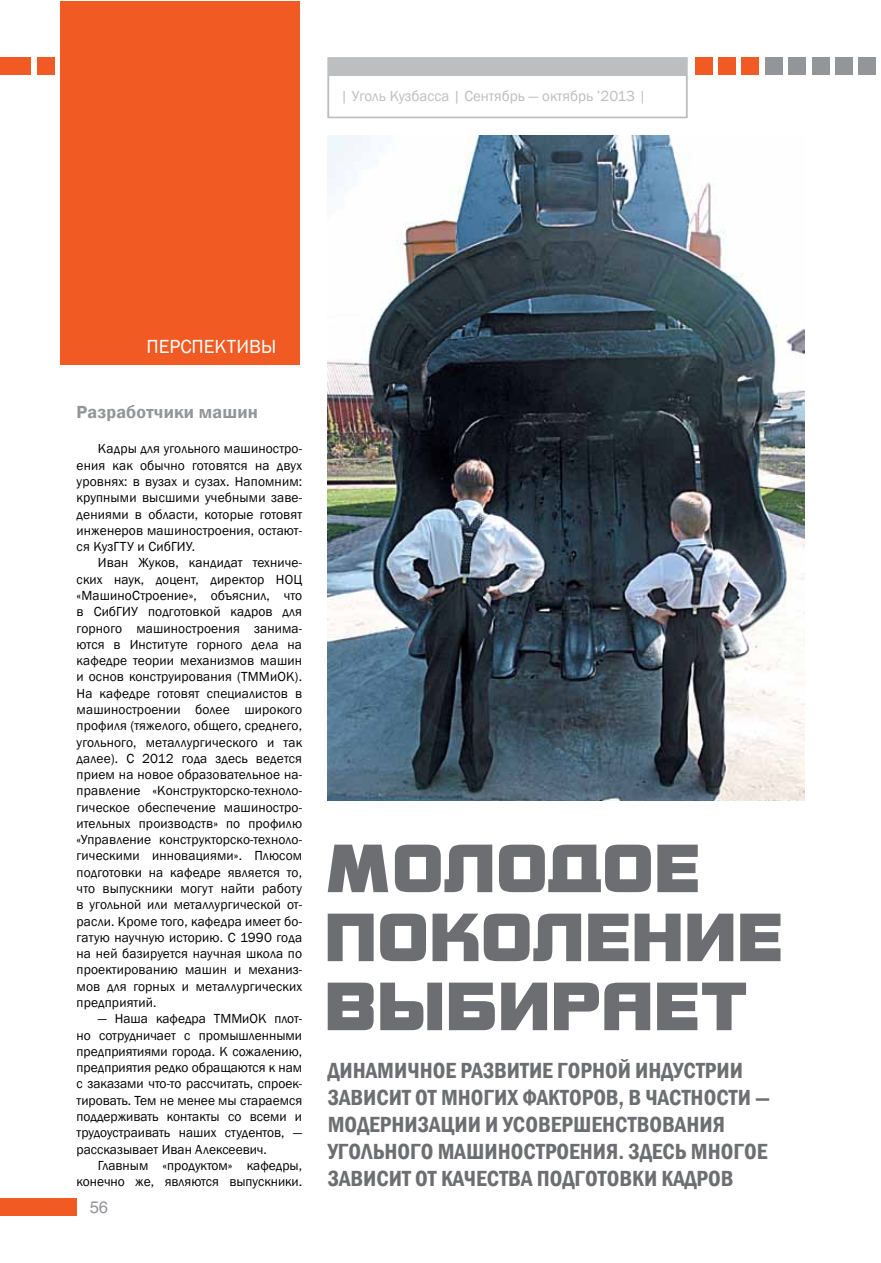
<style>
.page{position:relative;width:881px;height:1263px;background:#fff}
.page>*{position:absolute;margin:0;border:0;box-sizing:border-box;transform-origin:0 0}
.t1{font:600 condensed 22.5px/27px "Franklin Gothic";color:#6d6e71}
.t2{font:19.5px "Franklin Gothic";color:#fff}
.t3{font:600 18px "Franklin Gothic";letter-spacing:.01em;color:#939598}
.t4{font:16.5px "Helios";color:#939598}
.t5{font:15px "Franklin Gothic";color:#bcbec0}
.t6{font:13.5px/16.4px "Franklin Gothic";color:#000;text-align:justify}
</style>
<div class="page">
<div style="left:327px;top:57px;width:360px;height:61px;background:#fff;border:2px solid #bcbec0"></div>
<div style="left:858px;top:58px;width:17px;height:17px;background:#939598"></div>
<div style="left:327px;top:59px;width:359px;height:17px;background:#bcbec0"></div>
<div style="left:0;top:1198px;width:77px;height:17px;background:#f15a22"></div>
<div style="left:37px;top:58px;width:17px;height:17px;background:#f15a22"></div>
<div style="left:0;top:58px;width:30px;height:17px;background:#f15a22"></div>
<div style="left:835px;top:58px;width:17px;height:17px;background:#939598"></div>
<div style="left:811px;top:58px;width:17px;height:17px;background:#939598"></div>
<div style="left:788px;top:58px;width:17px;height:17px;background:#939598"></div>
<div style="left:765px;top:58px;width:17px;height:17px;background:#939598"></div>
<div style="left:741px;top:58px;width:17px;height:17px;background:#f15a22"></div>
<div style="left:718px;top:58px;width:17px;height:17px;background:#f15a22"></div>
<div style="left:694px;top:58px;width:17px;height:17px;background:#f15a22"></div>
<div style="left:60px;top:1px;width:240px;height:363px;background:#f15a22"></div>
<svg style="left:327px;top:845px;width:370px;height:47px"></svg>
<svg style="left:327px;top:914px;width:453px;height:47px"></svg>
<svg style="left:327px;top:983px;width:418px;height:47px"></svg>
<img style="left:327px;top:135px;width:477px;height:665px">
<p class="t5" style="left:340px;top:87px;width:307px">| Уголь Кузбасса | Сентябрь — октябрь ’2013 |</p>
<p class="t5" style="left:524px;top:87px;width:109px">-октябрь ’2013 |</p>
<h2 class="t2" style="left:146px;top:334px;width:25px">Перспектив</h2>
<h2 class="t2" style="left:261px;top:334px;width:17px">ы</h2>
<h3 class="t3" style="left:77px;top:401px;width:183px">Разработчики машин</h3>
<p class="t6" style="left:77px;top:441px;width:227px;text-indent:21px">Кадры для угольного машиностро&shy;ения как обычно готовятся на двух уровнях: в вузах и сузах. Напомним: крупными высшими учебными заве&shy;дениями в области, которые готовят инженеров машиностроения, остают&shy;ся КузГТУ и СибГИУ.</p>
<p class="t6" style="left:77px;top:555px;width:227px;text-indent:21px">Иван Жуков, кандидат техниче&shy;ских наук, доцент, директор НОЦ «МашиноСтроение», объяснил, что в СибГИУ подготовкой кадров для горного машиностроения занима&shy;ются в Институте горного дела на кафедре теории механизмов машин и основ конструирования (ТММиОК).<br>На кафедре готовят специалистов в машиностроении более широкого профиля (тяжелого, общего, среднего, угольного, металлургического и так далее). С 2012 года здесь ведется прием на новое образовательное на&shy;правление «Конструкторско-техноло&shy;гическое обеспечение машиностро&shy;ительных производств» по профилю «Управление конструкторско-техноло&shy;гическими инновациями». Плюсом подготовки на кафедре является то, что выпускники могут найти работу в угольной или металлургической от&shy;расли. Кроме того, кафедра имеет бо&shy;гатую научную историю. С 1990 года на ней базируется научная школа по проектированию машин и механиз&shy;мов для горных и металлургических предприятий.</p>
<p class="t6" style="left:77px;top:1011px;width:227px;text-indent:21px">— Наша кафедра ТММиОК плот&shy;но сотрудничает с промышленными предприятиями города. К сожалению, предприятия редко обращаются к нам с заказами что-то рассчитать, спроек&shy;тировать. Тем не менее мы стараемся поддерживать контакты со всеми и трудоустраивать наших студентов, — рассказывает Иван Алексеевич.</p>
<p class="t6" style="left:77px;top:1157px;width:227px;text-align:right">Главным «продуктом» кафедры, конечно же, являются выпускники.</p>
<p class="t4" style="left:90px;top:1197px;width:20px">56</p>
<h1 class="t1" style="left:327px;top:1057px;width:444px">Динамичное развитие горной индустрии зависит от многих факторов, вчастности — модернизации и усовершенствования угольного машиностроения. Здесь многое зависит от качества подготовки кадров</h1>
</div>
